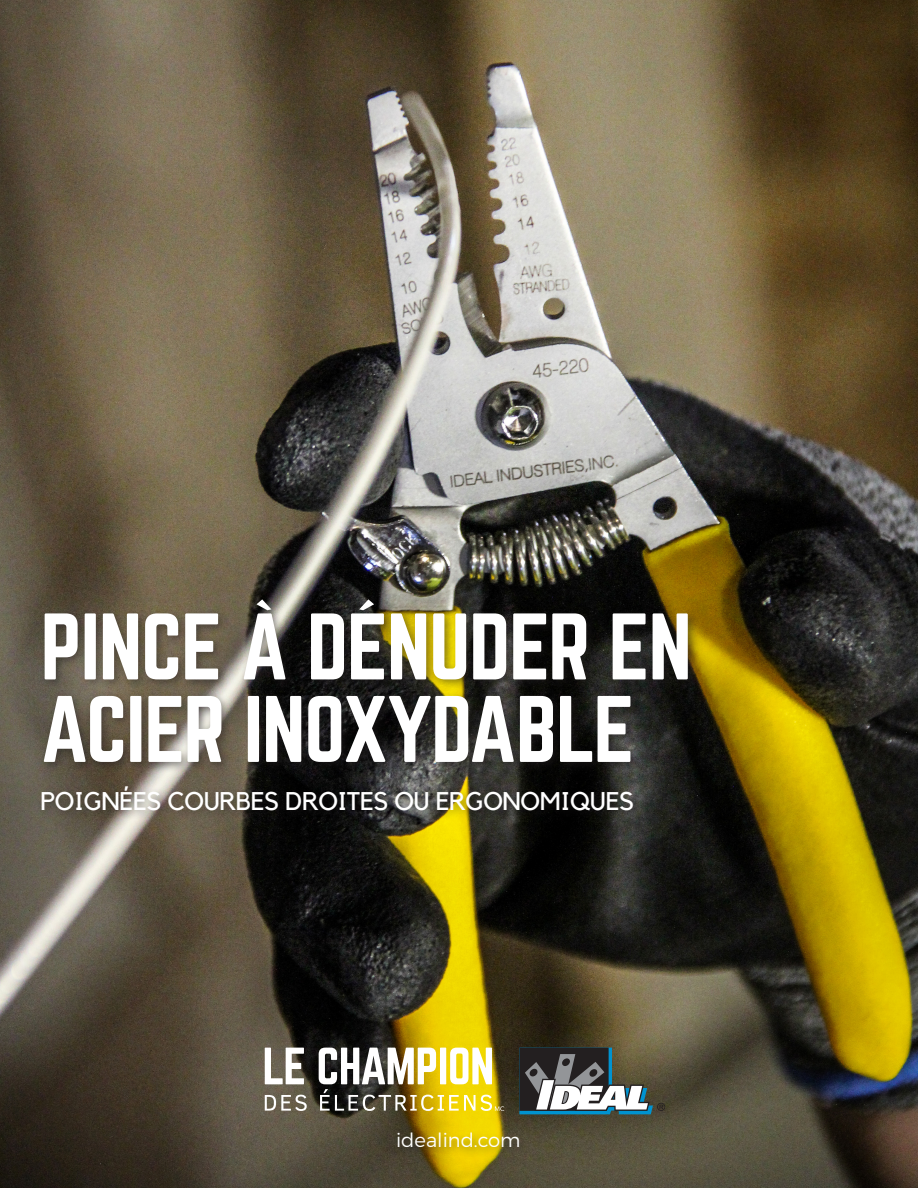
<style>
.page{position:relative;width:918px;height:1188px;background:#fff}
.page>*{position:absolute;margin:0;border:0;box-sizing:border-box;transform-origin:0 0}
.Product_Name_White_w{font:82.5px/82.5px "Norwester";letter-spacing:-.015em;color:#fff}
.Call-Out_White_w_Sha{font:25.5px "Kollektif";letter-spacing:-.015em;color:#fff}
.Website{font:300 19.5px "Montserrat";color:#fff}
</style>
<div class="page">
<img style="left:0;top:0;width:918px;height:1188px">
<div style="left:37px;top:781px;width:607px;height:40px;background:#231f20;opacity:.5"></div>
<svg style="left:265px;top:1048px;width:39px;height:36px"></svg>
<svg style="left:265px;top:1095px;width:42px;height:16px"></svg>
<svg style="left:519px;top:1048px;width:146px;height:66px"></svg>
<svg style="left:319px;top:1048px;width:185px;height:63px"></svg>
<div style="left:393px;top:1128px;width:138px;height:30px;background:#231f20;opacity:.5"></div>
<div style="left:39px;top:609px;width:660px;height:164px;background:#231f20;opacity:.5"></div>
<svg style="left:257px;top:599px;width:14px;height:11px"></svg>
<svg style="left:359px;top:599px;width:15px;height:11px"></svg>
<p class="Product_Name_White_w" style="left:40px;top:608px;width:653px">PINCE A DENUDER EN<br>ACIER INOXYDABLE</p>
<p class="Call-Out_White_w_Sha" style="left:40px;top:786px;width:595px">POIGNÉES COURBES DROITES OU ERGONOMIQUES</p>
<p class="Website" style="left:396px;top:1125px;width:126px">idealind.com</p>
</div>
